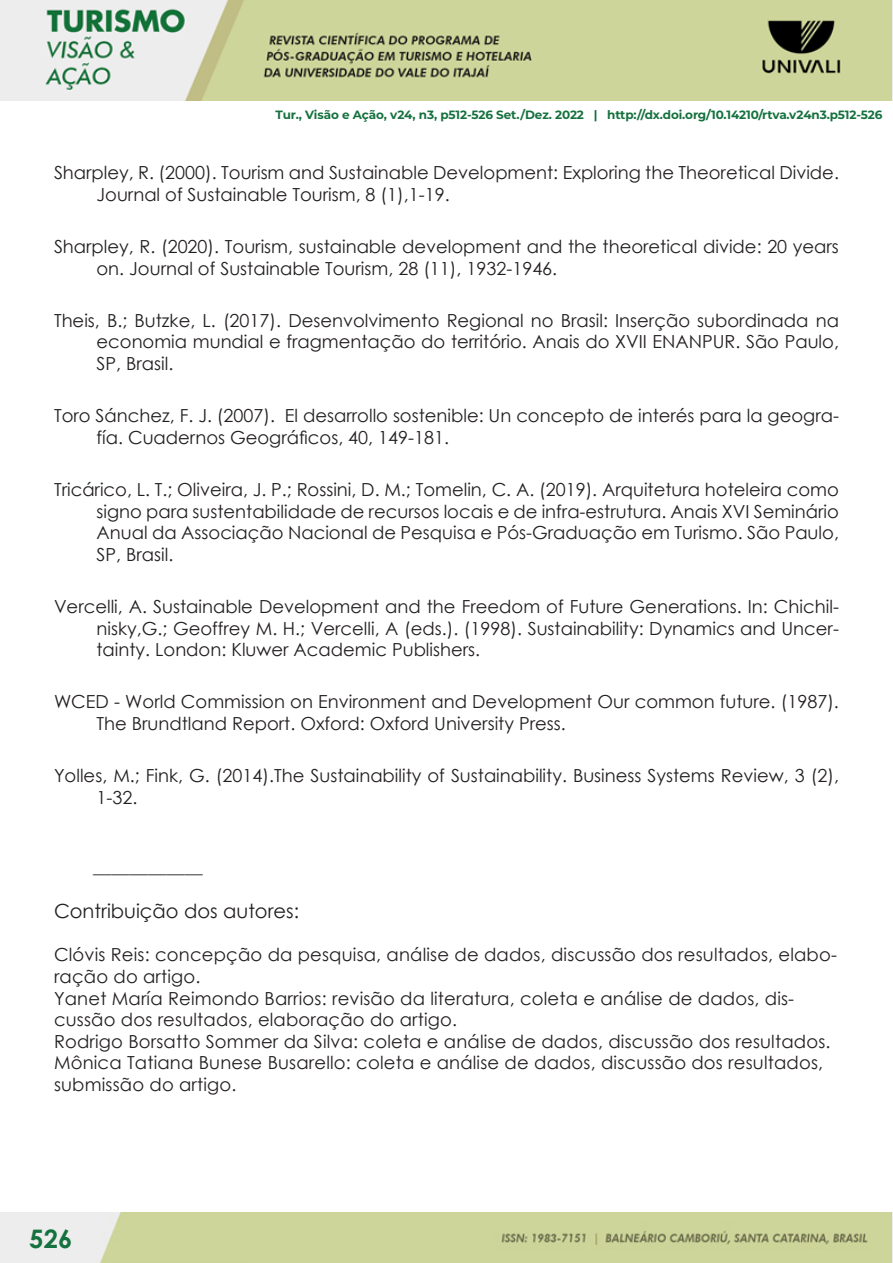
<style>
.page{position:relative;width:893px;height:1263px;background:#fff}
.page>*{position:absolute;margin:0;border:0;box-sizing:border-box;transform-origin:0 0}
.t1{font:700 25.5px "Century Gothic";color:#15713d}
.subtitulo{font:19.5px "Century Gothic";color:#231f20}
.ref{font:18px/21.6px "Century Gothic";color:#231f20}
.text{font:18px/21.6px "Century Gothic";letter-spacing:.01em;color:#231f20}
.t2{font:700 12px "Montserrat";letter-spacing:-.01em;color:#15713e}
</style>
<div class="page">
<img style="left:0;top:0;width:893px;height:100px">
<img style="left:0;top:1213px;width:893px;height:50px">
<p class="t2" style="left:276px;top:106px;width:608px">Tur., Visão e Ação, v24, n3, p512-526 Set./Dez. 2022 | http://dx.doi.org/10.14210/rtva.v24n3.p512-526</p>
<p class="ref" style="left:97px;top:162px;width:744px;text-indent:-43px">Sharpley, R. (2000). Tourism and Sustainable Development: Exploring the Theoretical Divide.<br>Journal of Sustainable Tourism, 8 (1),1-19.</p>
<p class="ref" style="left:97px;top:235px;width:744px;text-indent:-43px">Sharpley, R. (2020). Tourism, sustainable development and the theoretical divide: 20 years on. Journal of Sustainable Tourism, 28 (11), 1932-1946.</p>
<p class="ref" style="left:97px;top:309px;width:744px;text-align:justify;text-indent:-43px">Theis, B.; Butzke, L. (2017). Desenvolvimento Regional no Brasil: Inserção subordinada na economia mundial e fragmentação do território. Anais do XVII ENANPUR. São Paulo, SP, Brasil.</p>
<p class="ref" style="left:97px;top:405px;width:744px;text-indent:-43px">Toro Sánchez, F. J. (2007). El desarrollo sostenible: Un concepto de interés para la geogra&shy;fía. Cuadernos Geográficos, 40, 149-181.</p>
<p class="ref" style="left:97px;top:478px;width:744px;text-align:justify;text-indent:-43px">Tricárico, L. T.; Oliveira, J. P.; Rossini, D. M.; Tomelin, C. A. (2019). Arquitetura hoteleira como signo para sustentabilidade de recursos locais e de infra-estrutura. Anais XVI Seminário Anual da Associação Nacional de Pesquisa e Pós-Graduação em Turismo. São Paulo, SP, Brasil.</p>
<p class="ref" style="left:97px;top:595px;width:744px;text-align:justify;text-indent:-43px">Vercelli, A. Sustainable Development and the Freedom of Future Generations. In: Chichil&shy;nisky,G.; Geoffrey M. H.; Vercelli, A (eds.). (1998). Sustainability: Dynamics and Uncer&shy;tainty. London: Kluwer Academic Publishers.</p>
<p class="ref" style="left:97px;top:691px;width:744px;text-indent:-43px">WCED - World Commission on Environment and Development Our common future. (1987).<br>The Brundtland Report. Oxford: Oxford University Press.</p>
<p class="ref" style="left:97px;top:765px;width:744px;text-indent:-43px">Yolles, M.; Fink, G. (2014).The Sustainability of Sustainability. Business Systems Review, 3 (2),<br>1-32.</p>
<p class="text" style="left:93px;top:855px;width:111px">____________</p>
<p class="subtitulo" style="left:54px;top:897px;width:247px">Contribuição dos autores:</p>
<p class="text" style="left:54px;top:944px;width:784px">Clóvis Reis: concepção da pesquisa, análise de dados, discussão dos resultados, elabo&shy;ração do artigo.</p>
<p class="text" style="left:54px;top:987px;width:742px">Yanet María Reimondo Barrios: revisão da literatura, coleta e análise de dados, dis&shy;cussão dos resultados, elaboração do artigo.</p>
<p class="text" style="left:54px;top:1030px;width:778px">Rodrigo Borsatto Sommer da Silva: coleta e análise de dados, discussão dos resultados.</p>
<p class="text" style="left:54px;top:1052px;width:771px">Mônica Tatiana Bunese Busarello: coleta e análise de dados, discussão dos resultados, submissão do artigo.</p>
<h1 class="t1" style="left:29px;top:1220px;width:45px">526</h1>
</div>
